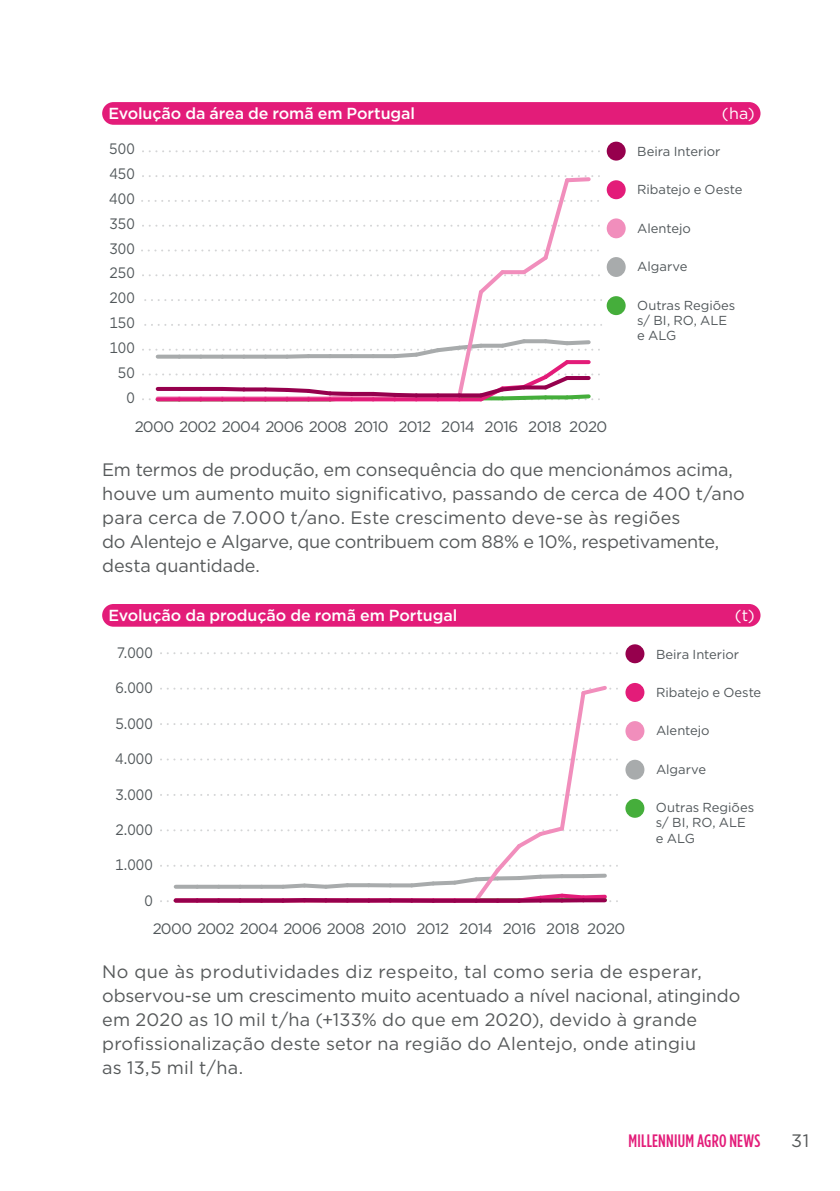
<style>
.page{position:relative;width:840px;height:1191px;background:#fff}
.page>*{position:absolute;margin:0;border:0;box-sizing:border-box;transform-origin:0 0}
.t1{font:18px/24px "Gotham";color:#56595a}
.t2{font:500 18px "Gotham Condensed";letter-spacing:.01em;color:#e31c79}
.t3{font:500 16px "Gotham";letter-spacing:-.005em;color:#fff}
.t4{font:16px "Gotham";color:#fff}
.t5{font:15.2px "Gotham";letter-spacing:-.03em;color:#51575a}
.t6{font:15.2px "Gotham";letter-spacing:-.03em;color:#51575a;scale:.93 1}
.t7{font:13px/15.2px "Gotham";color:#51575a}
</style>
<div class="page">
<svg style="left:143px;top:150px;width:451px;height:2px"></svg>
<div style="left:102px;top:102px;width:658px;height:23px;background:#e31c79;border-radius:11px"></div>
<svg style="left:142px;top:175px;width:459px;height:227px"></svg>
<hr style="left:567px;top:376px;width:21px;height:4px;background:#96004d">
<div style="left:606px;top:218px;width:19px;height:20px;background:#f18ebc;border-radius:50%"></div>
<div style="left:606px;top:257px;width:19px;height:20px;background:#a8abac;border-radius:50%"></div>
<div style="left:606px;top:180px;width:19px;height:19px;background:#e31c79;border-radius:50%"></div>
<div style="left:606px;top:296px;width:19px;height:19px;background:#45ae3b;border-radius:50%"></div>
<div style="left:606px;top:142px;width:19px;height:19px;background:#96004d;border-radius:50%"></div>
<svg style="left:161px;top:652px;width:451px;height:2px"></svg>
<div style="left:102px;top:604px;width:658px;height:22px;background:#e31c79;border-radius:11px"></div>
<svg style="left:161px;top:686px;width:451px;height:217px"></svg>
<svg style="left:176px;top:898px;width:21px;height:4px"></svg>
<svg style="left:197px;top:898px;width:21px;height:4px"></svg>
<svg style="left:218px;top:898px;width:22px;height:4px"></svg>
<svg style="left:240px;top:898px;width:21px;height:4px"></svg>
<svg style="left:261px;top:898px;width:22px;height:4px"></svg>
<svg style="left:283px;top:898px;width:21px;height:4px"></svg>
<svg style="left:304px;top:898px;width:22px;height:4px"></svg>
<svg style="left:326px;top:898px;width:21px;height:4px"></svg>
<svg style="left:347px;top:898px;width:21px;height:4px"></svg>
<svg style="left:368px;top:898px;width:22px;height:4px"></svg>
<svg style="left:390px;top:898px;width:21px;height:4px"></svg>
<svg style="left:411px;top:898px;width:22px;height:4px"></svg>
<svg style="left:433px;top:898px;width:21px;height:4px"></svg>
<svg style="left:454px;top:898px;width:22px;height:4px"></svg>
<svg style="left:476px;top:898px;width:21px;height:4px"></svg>
<svg style="left:497px;top:898px;width:21px;height:4px"></svg>
<svg style="left:518px;top:898px;width:22px;height:4px"></svg>
<svg style="left:540px;top:898px;width:21px;height:4px"></svg>
<svg style="left:561px;top:898px;width:22px;height:4px"></svg>
<svg style="left:583px;top:898px;width:21px;height:4px"></svg>
<div style="left:625px;top:721px;width:19px;height:20px;background:#f18ebc;border-radius:50%"></div>
<div style="left:625px;top:759px;width:19px;height:20px;background:#a8abac;border-radius:50%"></div>
<div style="left:625px;top:683px;width:19px;height:19px;background:#e31c79;border-radius:50%"></div>
<div style="left:625px;top:799px;width:19px;height:18px;background:#45ae3b;border-radius:50%"></div>
<div style="left:625px;top:644px;width:19px;height:19px;background:#96004d;border-radius:50%"></div>
<p class="t3" style="left:108px;top:103px;width:308px">Evolução da área de romã em Portugal</p>
<p class="t4" style="left:721px;top:103px;width:34px">(ha)</p>
<p class="t6" style="left:109px;top:139px;width:29px">500</p>
<p class="t6" style="left:109px;top:164px;width:29px">450</p>
<p class="t6" style="left:109px;top:189px;width:29px">400</p>
<p class="t6" style="left:109px;top:214px;width:29px">350</p>
<p class="t6" style="left:109px;top:238px;width:29px">300</p>
<p class="t6" style="left:109px;top:263px;width:29px">250</p>
<p class="t6" style="left:109px;top:288px;width:29px">200</p>
<p class="t6" style="left:109px;top:313px;width:29px">150</p>
<p class="t6" style="left:110px;top:338px;width:29px">100</p>
<p class="t6" style="left:118px;top:363px;width:20px">50</p>
<p class="t6" style="left:126px;top:387px;width:11px">0</p>
<p class="t5" style="left:135px;top:417px;width:474px">2000 2002 2004 2006 2008 2010 2012 2014 2016 2018 2020</p>
<p class="t7" style="left:637px;top:143px;width:85px">Beira Interior</p>
<p class="t7" style="left:637px;top:182px;width:107px">Ribatejo e Oeste</p>
<p class="t7" style="left:637px;top:220px;width:55px">Alentejo</p>
<p class="t7" style="left:637px;top:259px;width:52px">Algarve</p>
<p class="t7" style="left:636px;top:297px;width:100px">Outras Regiões s/ BI, RO, ALE e ALG</p>
<p class="t1" style="left:102px;top:457px;width:644px">Em termos de produção, em consequência do que mencionámos acima, houve um aumento muito significativo, passando de cerca de 400 t/ano para cerca de 7.000 t/ano. Este crescimento deve-se às regiões<br>do Alentejo e Algarve, que contribuem com 88% e 10%, respetivamente, desta quantidade.</p>
<p class="t3" style="left:108px;top:604px;width:350px">Evolução da produção de romã em Portugal</p>
<p class="t4" style="left:734px;top:605px;width:21px">(t)</p>
<p class="t6" style="left:117px;top:643px;width:40px">7.000</p>
<p class="t7" style="left:655px;top:646px;width:85px">Beira Interior</p>
<p class="t7" style="left:655px;top:684px;width:107px">Ribatejo e Oeste</p>
<p class="t7" style="left:655px;top:723px;width:55px">Alentejo</p>
<p class="t7" style="left:655px;top:761px;width:52px">Algarve</p>
<p class="t7" style="left:655px;top:800px;width:100px">Outras Regiões s/ BI, RO, ALE e ALG</p>
<p class="t6" style="left:115px;top:678px;width:42px">6.000</p>
<p class="t6" style="left:115px;top:713px;width:42px">5.000</p>
<p class="t6" style="left:115px;top:749px;width:42px">4.000</p>
<p class="t6" style="left:115px;top:784px;width:42px">3.000</p>
<p class="t6" style="left:115px;top:820px;width:42px">2.000</p>
<p class="t6" style="left:115px;top:855px;width:42px">1.000</p>
<p class="t6" style="left:144px;top:890px;width:11px">0</p>
<p class="t5" style="left:153px;top:918px;width:474px">2000 2002 2004 2006 2008 2010 2012 2014 2016 2018 2020</p>
<p class="t1" style="left:102px;top:959px;width:639px">No que às produtividades diz respeito, tal como seria de esperar, observou-se um crescimento muito acentuado a nível nacional, atingindo em 2020 as 10 mil t/ha (+133% do que em 2020), devido à grande profissionalização deste setor na região do Alentejo, onde atingiu<br>as 13,5 mil t/ha.</p>
<p class="t2" style="left:628px;top:1130px;width:133px">MILLENNIUM AGRO NEWS</p>
<p class="t1" style="left:790px;top:1128px;width:19px">31</p>
</div>
